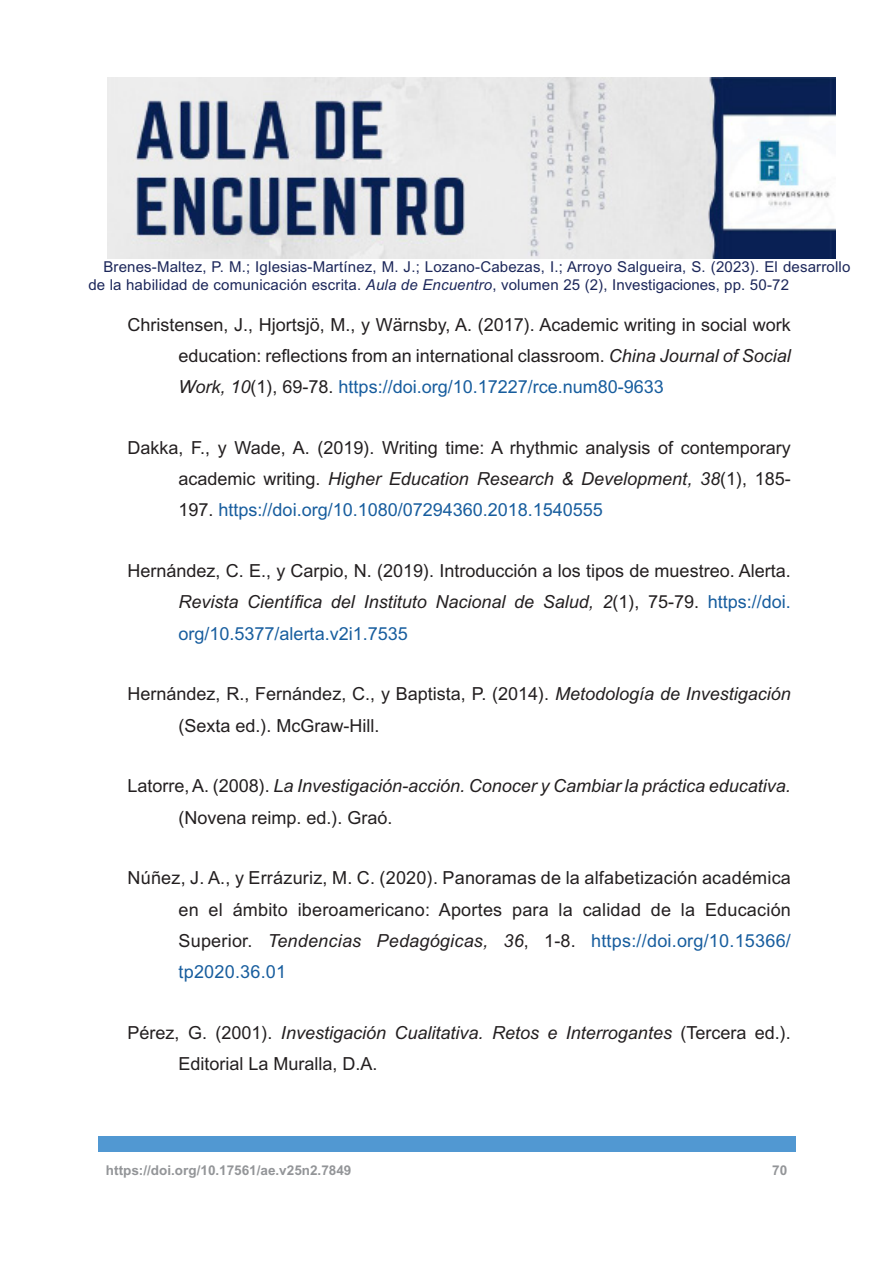
<style>
.page{position:relative;width:893px;height:1263px;background:#fff}
.page>*{position:absolute;margin:0;border:0;box-sizing:border-box;transform-origin:0 0}
.Ref{font:18px/31.2px "Arial MT Std";color:#231f20;text-align:justify}
.Ref-2{font:italic 18px/31.2px "Arial MT Std";color:#231f20}
.t1{font:15px/18px "Arial MT Std";letter-spacing:.01em;color:#1c275a}
.t2{font:700 13.5px "Arial MT Std";color:#939598}
.s1{font-style:italic}
.s2{color:#175d9e}
.s3{font-style:normal}
</style>
<div class="page">
<img style="left:108px;top:77px;width:727px;height:182px">
<div style="left:98px;top:1136px;width:697px;height:16px;background:#5198d2"></div>
<p class="t1" style="left:88px;top:258px;width:764px;text-indent:15px">Brenes-Maltez, P. M.; Iglesias-Martínez, M. J.; Lozano-Cabezas, I.; Arroyo Salgueira, S. (2023). El desarrollo de la habilidad de comunicación escrita. <span class="s1">Aula de Encuentro</span>, volumen 25 (2), Investigaciones, pp. 50-72</p>
<p class="Ref" style="left:179px;top:309px;width:614px;text-indent:-51px">Christensen, J., Hjortsjö, M., y Wärnsby, A. (2017). Academic writing in social work education: reflections from an international classroom. <span class="s1">China Journal of Social Work, 10</span>(1), 69-78. <span class="s2">https://doi.org/10.17227/rce.num80-9633</span></p>
<p class="Ref" style="left:179px;top:432px;width:614px;text-indent:-51px">Dakka, F., y Wade, A. (2019). Writing time: A rhythmic analysis of contemporary academic writing. <span class="s1">Higher Education Research &amp; Development, 38</span>(1), 185- 197. <span class="s2">https://doi.org/10.1080/07294360.2018.1540555</span></p>
<p class="Ref" style="left:179px;top:555px;width:614px;text-indent:-51px">Hernández, C. E., y Carpio, N. (2019). Introducción a los tipos de muestreo. Alerta.<br><span class="s1">Revista Científica del Instituto Nacional de Salud, 2</span>(1), 75-79. <span class="s2">https://doi. org/10.5377/alerta.v2i1.7535</span></p>
<p class="Ref" style="left:179px;top:678px;width:614px;text-indent:-51px">Hernández, R., Fernández, C., y Baptista, P. (2014). <span class="s1">Metodología de Investigación </span>(Sexta ed.). McGraw-Hill.</p>
<p class="Ref-2" style="left:179px;top:770px;width:614px;text-indent:-51px"><span class="s3">Latorre, A. (2008).</span> La Investigación-acción. Conocer y Cambiar la práctica educativa. <span class="s3">(Novena reimp. ed.). Graó.</span></p>
<p class="Ref" style="left:179px;top:862px;width:614px;text-indent:-51px">Núñez, J. A., y Errázuriz, M. C. (2020). Panoramas de la alfabetización académica en el ámbito iberoamericano: Aportes para la calidad de la Educación Superior. <span class="s1">Tendencias Pedagógicas, 36</span>, 1-8. <span class="s2">https://doi.org/10.15366/ tp2020.36.01</span></p>
<p class="Ref" style="left:179px;top:1017px;width:614px;text-indent:-51px">Pérez, G. (2001). <span class="s1">Investigación Cualitativa. Retos e Interrogantes</span> (Tercera ed.).<br>Editorial La Muralla, D.A.</p>
<p class="t2" style="left:106px;top:1162px;width:247px">https://doi.org/10.17561/ae.v25n2.7849</p>
<p class="t2" style="left:772px;top:1162px;width:17px">70</p>
</div>
